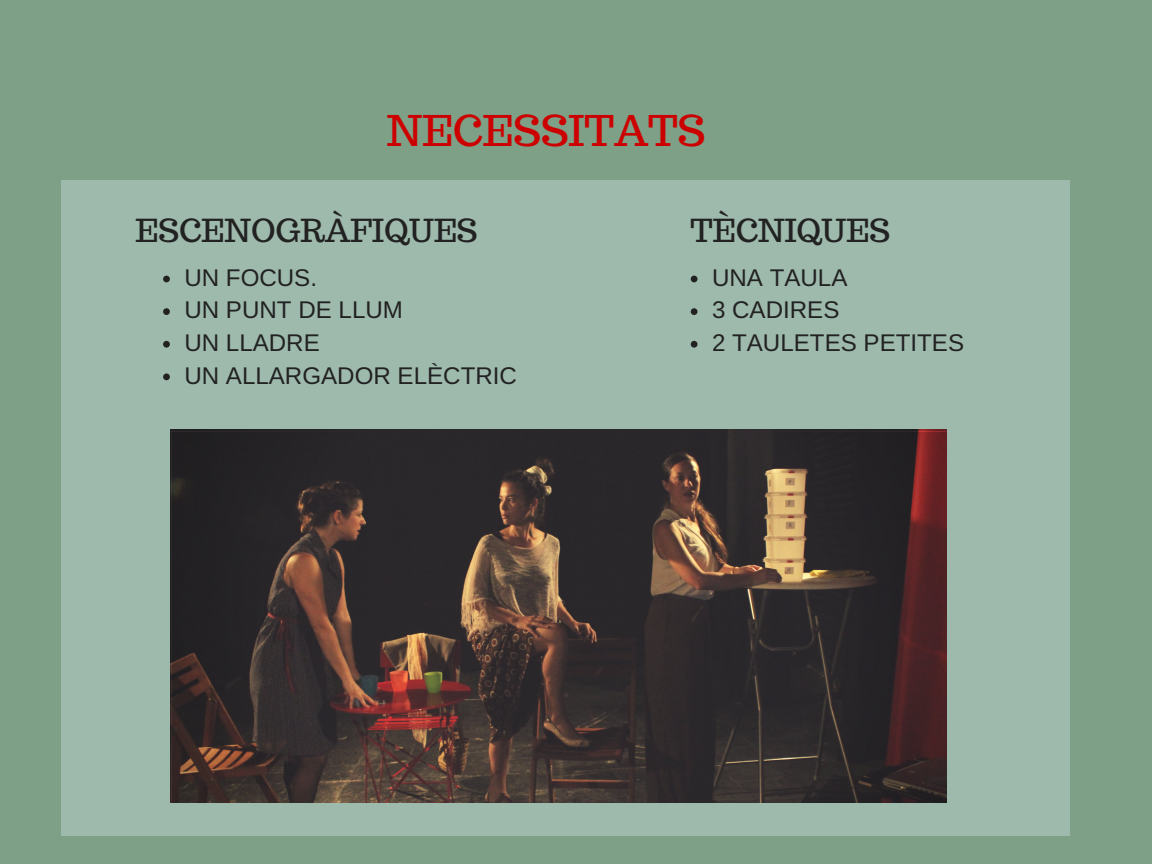
<style>
.page{position:relative;width:1152px;height:864px;background:#7da086}
.page>*{position:absolute;margin:0;border:0;box-sizing:border-box;transform-origin:0 0}
.t1{font:42.3px "Trocchi";color:#c00}
.t2{font:31.65px "Trocchi";color:#222}
.t3{font:24.15px/32.7px "Arimo";color:#222}
</style>
<div class="page">
<div style="left:61px;top:180px;width:1008px;height:656px;background:#9ebaad"></div>
<svg style="left:171px;top:430px;width:775px;height:372px;background:#3e322f"></svg>
<svg style="left:163px;top:276px;width:7px;height:6px"></svg>
<svg style="left:163px;top:308px;width:7px;height:7px"></svg>
<svg style="left:163px;top:341px;width:7px;height:7px"></svg>
<svg style="left:163px;top:374px;width:7px;height:6px"></svg>
<svg style="left:691px;top:276px;width:6px;height:6px"></svg>
<svg style="left:691px;top:308px;width:6px;height:7px"></svg>
<svg style="left:691px;top:341px;width:6px;height:7px"></svg>
<h1 class="t1" style="left:387px;top:103px;width:320px">NECESSITATS</h1>
<h2 class="t2" style="left:135px;top:210px;width:344px">ESCENOGRÀFIQUES</h2>
<h2 class="t2" style="left:691px;top:210px;width:201px">TÈCNIQUES</h2>
<p class="t3" style="left:184px;top:261px;width:334px">UN FOCUS.<br>UN PUNT DE LLUM<br>UN LLADRE<br>UN ALLARGADOR ELÈCTRIC</p>
<p class="t3" style="left:712px;top:261px;width:254px">UNA TAULA<br>3 CADIRES<br>2 TAULETES PETITES</p>
</div>
